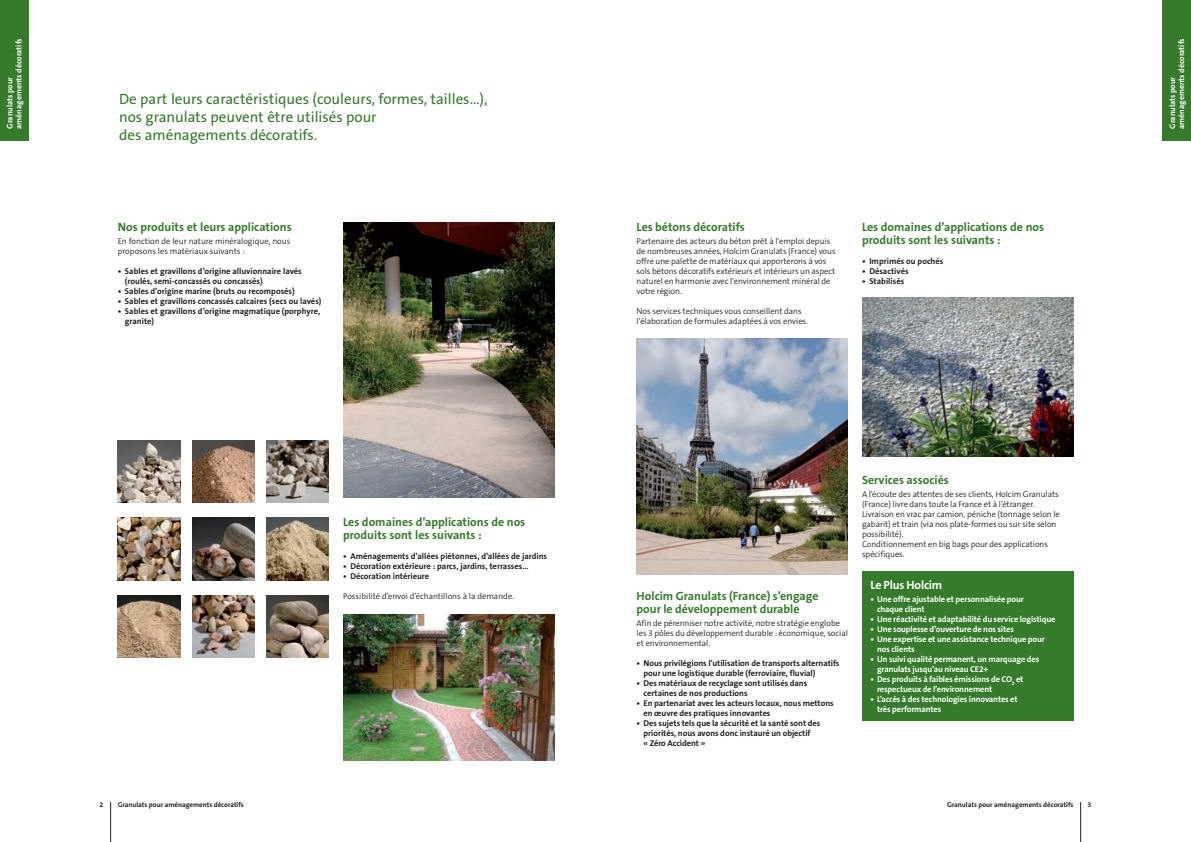
<style>
.page{position:relative;width:1191px;height:842px;background:#fff}
.page>*{position:absolute;margin:0;border:0;box-sizing:border-box;transform-origin:0 0}
.t1{font:15px/18px "The Sans B5 Plain";color:#357b2b}
.t2{font:700 12px/13px "The Sans B7";color:#357b2b}
.t3{font:700 12px "The Sans B7";letter-spacing:-.015em;color:#fff}
.t4{font:300 8.5px/10px "The Sans B4";letter-spacing:-.005em;color:#231f20}
.t5{font:700 8.5px/10px "The Sans B7";letter-spacing:-.005em;color:#231f20}
.t6{font:700 8.5px/10px "The Sans B7";letter-spacing:-.015em;color:#fff}
.t7{font:700 8px/9px "The Sans B7";color:#fff}
.t8{font:700 7px "The Sans B7";color:#231f20}
</style>
<div class="page">
<div style="left:0;top:0;width:28px;height:140px;background:#357b2b"></div>
<img style="left:343px;top:222px;width:211px;height:275px">
<img style="left:636px;top:338px;width:212px;height:236px">
<img style="left:343px;top:614px;width:211px;height:147px">
<img style="left:862px;top:298px;width:211px;height:158px">
<div style="left:862px;top:572px;width:211px;height:149px;background:#357b2b"></div>
<hr style="left:110px;top:802px;width:1px;height:40px;background:#231f20">
<hr style="left:1080px;top:802px;width:1px;height:40px;background:#231f20">
<div style="left:1162px;top:0;width:29px;height:140px;background:#357b2b"></div>
<img style="left:118px;top:440px;width:62px;height:63px">
<img style="left:118px;top:518px;width:62px;height:62px">
<img style="left:118px;top:595px;width:62px;height:62px">
<img style="left:192px;top:440px;width:62px;height:63px">
<img style="left:192px;top:518px;width:62px;height:62px">
<img style="left:192px;top:595px;width:62px;height:62px">
<img style="left:266px;top:440px;width:63px;height:63px">
<img style="left:266px;top:518px;width:63px;height:62px">
<img style="left:266px;top:595px;width:63px;height:62px">
<p class="t7" style="left:6px;top:129px;width:92px;rotate:-90deg">Granulats pour aménagements décoratifs</p>
<h1 class="t1" style="left:119px;top:91px;width:370px">De part leurs caractéristiques (couleurs, formes, tailles…), nos granulats peuvent être utilisés pour<br>des aménagements décoratifs.</h1>
<h2 class="t2" style="left:118px;top:221px;width:176px">Nos produits et leurs applications</h2>
<p class="t4" style="left:118px;top:236px;width:174px">En fonction de leur nature minéralogique, nous proposons les matériaux suivants :</p>
<p class="t5" style="left:125px;top:266px;width:178px;text-indent:-7px">• Sables et gravillons d’origine alluvionnaire lavés (roulés, semi-concassés ou concassés)</p>
<p class="t5" style="left:118px;top:286px;width:178px">• Sables d’origine marine (bruts ou recomposés)</p>
<p class="t5" style="left:118px;top:296px;width:205px">• Sables et gravillons concassés calcaires (secs ou lavés)</p>
<p class="t5" style="left:125px;top:306px;width:197px;text-indent:-7px">• Sables et gravillons d’origine magmatique (porphyre, granite)</p>
<h2 class="t2" style="left:343px;top:516px;width:184px">Les domaines d’applications de nos produits sont les suivants :</h2>
<p class="t5" style="left:343px;top:552px;width:206px">• Aménagements d’allées piétonnes, d’allées de jardins</p>
<p class="t5" style="left:343px;top:562px;width:187px">• Décoration extérieure : parcs, jardins, terrasses…</p>
<p class="t5" style="left:343px;top:572px;width:88px">• Décoration intérieure</p>
<p class="t4" style="left:343px;top:592px;width:173px">Possibilité d’envoi d’échantillons à la demande.</p>
<h2 class="t2" style="left:636px;top:221px;width:110px">Les bétons décoratifs</h2>
<p class="t4" style="left:636px;top:236px;width:200px">Partenaire des acteurs du béton prêt à l'emploi depuis de nombreuses années, Holcim Granulats (France) vous offre une palette de matériaux qui apporterons à vos sols bétons décoratifs extérieurs et intérieurs un aspect naturel en harmonie avec l'environnement minéral de votre région.</p>
<p class="t4" style="left:636px;top:306px;width:173px">Nos services techniques vous conseillent dans l'élaboration de formules adaptées à vos envies.</p>
<h2 class="t2" style="left:862px;top:221px;width:184px">Les domaines d’applications de nos produits sont les suivants :</h2>
<p class="t5" style="left:862px;top:256px;width:83px">• Imprimés ou pochés</p>
<p class="t5" style="left:862px;top:266px;width:48px">• Désactivés</p>
<p class="t5" style="left:862px;top:276px;width:44px">• Stabilisés</p>
<h2 class="t2" style="left:636px;top:589px;width:183px">Holcim Granulats (France) s’engage pour le développement durable</h2>
<p class="t4" style="left:636px;top:618px;width:213px">Afin de pérenniser notre activité, notre stratégie englobe les 3 pôles du développement durable : économique, social et environnemental.</p>
<p class="t5" style="left:643px;top:658px;width:197px;text-indent:-7px">• Nous privilégions l’utilisation de transports alternatifs pour une logistique durable (ferroviaire, fluvial)</p>
<p class="t5" style="left:643px;top:678px;width:165px;text-indent:-7px">• Des matériaux de recyclage sont utilisés dans certaines de nos productions</p>
<p class="t5" style="left:643px;top:698px;width:192px;text-indent:-7px">• En partenariat avec les acteurs locaux, nous mettons en œuvre des pratiques innovantes</p>
<p class="t5" style="left:643px;top:718px;width:178px;text-indent:-7px">• Des sujets tels que la sécurité et la santé sont des priorités, nous avons donc instauré un objectif<br>« Zéro Accident »</p>
<h2 class="t2" style="left:862px;top:474px;width:88px">Services associés</h2>
<p class="t4" style="left:862px;top:489px;width:199px">A l’écoute des attentes de ses clients, Holcim Granulats (France) livre dans toute la France et à l’étranger.<br>Livraison en vrac par camion, péniche (tonnage selon le gabarit) et train (via nos plate-formes ou sur site selon possibilité).<br>Conditionnement en big bags pour des applications spécifiques.</p>
<h2 class="t3" style="left:870px;top:579px;width:73px">Le Plus Holcim</h2>
<p class="t6" style="left:877px;top:594px;width:148px;text-indent:-7px">• Une offre ajustable et personnalisée pour chaque client</p>
<p class="t6" style="left:870px;top:614px;width:186px">• Une réactivité et adaptabilité du service logistique</p>
<p class="t6" style="left:870px;top:624px;width:145px">• Une souplesse d’ouverture de nos sites</p>
<p class="t6" style="left:877px;top:634px;width:169px;text-indent:-7px">• Une expertise et une assistance technique pour nos clients</p>
<p class="t6" style="left:877px;top:654px;width:164px;text-indent:-7px">• Un suivi qualité permanent, un marquage des granulats jusqu’au niveau CE2+</p>
<p class="t6" style="left:877px;top:674px;width:148px;text-indent:-7px">• Des produits à faibles émissions de CO<sub>2</sub> et respectueux de l’environnement</p>
<p class="t6" style="left:877px;top:694px;width:142px;text-indent:-7px">• L’accès à des technologies innovantes et très performantes</p>
<p class="t8" style="left:100px;top:800px;width:5px">2</p>
<p class="t8" style="left:118px;top:800px;width:128px">Granulats pour aménagements décoratifs</p>
<p class="t8" style="left:947px;top:800px;width:128px">Granulats pour aménagements décoratifs</p>
<p class="t8" style="left:1087px;top:800px;width:5px">3</p>
<p class="t7" style="left:1168px;top:129px;width:92px;rotate:-90deg">Granulats pour aménagements décoratifs</p>
</div>
